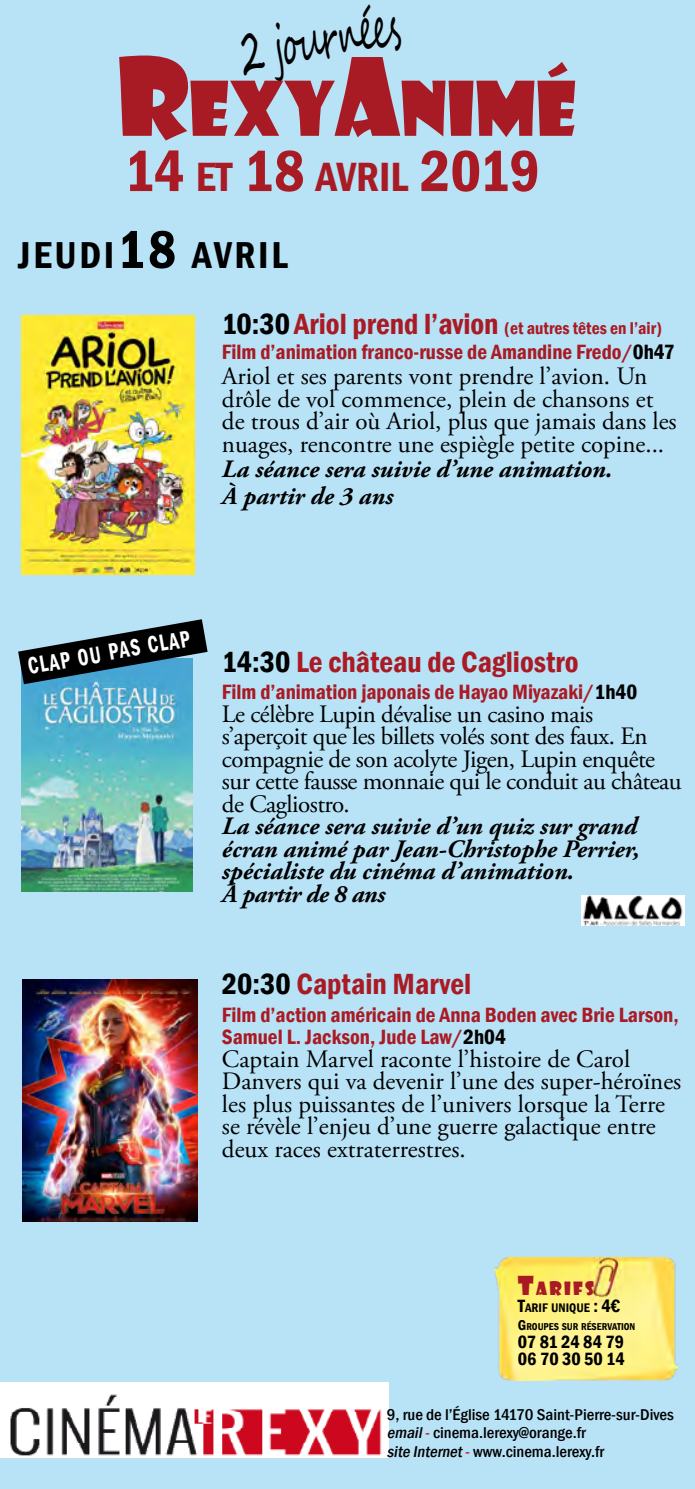
<style>
.page{position:relative;width:695px;height:1489px;background:#fff}
.page>*{position:absolute;margin:0;border:0;box-sizing:border-box;transform-origin:0 0}
.t1{font:73.5px "Showcard Gothic";color:#a91b24}
.t2{font:600 condensed 60px "Franklin Gothic";letter-spacing:-.01em;color:#a91b24}
.t3{font:58.25px "Segoe Script";color:#000;scale:.56 1}
.t4{font:600 condensed 38.5px "Franklin Gothic";letter-spacing:.07em;color:#000}
.t5{font:600 condensed 30px "Franklin Gothic";color:#a91b24}
.t6{font:25px/22.5px "Adobe Garamond Pro";color:#000}
.t7{font:25px/22.5px "Adobe Garamond Pro";letter-spacing:-.02em;color:#000}
.t8{font:italic 700 25px/22.5px "Adobe Garamond Pro";color:#000}
.t9{font:600 condensed 24px "Franklin Gothic";color:#fff;scale:.8 1}
.t10{font:600 condensed 21.25px/22.5px "Franklin Gothic";color:#a91b24}
.t11{font:600 condensed 18.25px/17.8px "Franklin Gothic";color:#000}
.t12{font:18px "Showcard Gothic";color:#a91b24}
.t13{font:600 condensed 17.5px "Franklin Gothic";color:#a91b24}
.t14{font:500 condensed 16px/18.5px "Franklin Gothic";color:#000;scale:1.06 1}
.t15{font:600 condensed 12.75px "Franklin Gothic";color:#000}
.t16{font:600 condensed 10.25px "Franklin Gothic";color:#000}
.s1{font-size:105px}
.s2{font-size:42px}
.s3{font-size:55px}
.s4{font-size:30px;color:#000}
.s5{font-size:30px}
.s6{color:#000}
.s7{font-size:25.5px}
.s8{font-size:18.25px}
.s9{font-size:14.5px}
.s10{font-style:italic}
.s11{color:#e2001a}
</style>
<div class="page">
<div style="left:0;top:0;width:694px;height:1488px;background:#b8e2f6"></div>
<img style="left:0;top:1382px;width:388px;height:75px">
<img style="left:22px;top:316px;width:173px;height:258px">
<img style="left:23px;top:979px;width:174px;height:242px">
<img style="left:581px;top:895px;width:103px;height:30px">
<img style="left:22px;top:684px;width:171px;height:207px">
<svg style="left:18px;top:619px;width:189px;height:65px"></svg>
<img style="left:494px;top:1257px;width:183px;height:123px">
<h3 class="t3" style="left:232px;top:6px;width:291px;rotate:-10deg">2 journées</h3>
<h1 class="t1" style="left:117px;top:60px;width:461px"><span class="s1">R</span>EXY<span class="s1">A</span>NIMÉ</h1>
<h2 class="t2" style="left:124px;top:131px;width:417px">14 <span class="s2">ET</span> 18 <span class="s2">AVRIL</span> 2019</h2>
<h3 class="t4" style="left:18px;top:229px;width:271px">JEUDI<span class="s3">18</span> AVRIL</h3>
<p class="t13" style="left:222px;top:316px;width:441px"><span class="s4">10:30</span> <span class="s5">Ariol prend l’avion</span> (et autres têtes en l’air)</p>
<p class="t10" style="left:222px;top:340px;width:454px">Film d’animation franco-russe de Amandine Fredo/<span class="s6">0h47</span></p>
<p class="t6" style="left:222px;top:366px;width:456px">Ariol et ses parents vont prendre l’avion. Un drôle de vol commence, plein de chansons et de trous d’air où Ariol, plus que jamais dans les nuages, rencontre une espiègle petite copine...</p>
<p class="t8" style="left:222px;top:455px;width:392px;line-height:27.5px">La séance sera suivie d’une animation. à partir de 3 ans</p>
<p class="t9" style="left:25px;top:650px;width:206px;rotate:-10deg">CLAP OU PAS CLAP</p>
<p class="t5" style="left:222px;top:641px;width:358px"><span class="s6">14:30</span> Le château de Cagliostro</p>
<p class="t10" style="left:222px;top:680px;width:416px">Film d’animation japonais de Hayao Miyazaki/<span class="s6">1h40</span></p>
<p class="t7" style="left:222px;top:703px;width:461px">Le célèbre Lupin dévalise un casino mais s’aperçoit que les billets volés sont des faux. En compagnie de son acolyte Jigen, Lupin enquête sur cette fausse monnaie qui le conduit au château de Cagliostro.</p>
<p class="t8" style="left:222px;top:815px;width:419px">La séance sera suivie d’un quiz sur grand écran animé par Jean-Christophe Perrier, spécialiste du cinéma d’animation.<br>à partir de 8 ans</p>
<p class="t5" style="left:222px;top:964px;width:251px"><span class="s6">20:30</span> Captain Marvel</p>
<p class="t10" style="left:222px;top:1003px;width:458px">Film d’action américain de Anna Boden avec Brie Larson,<br>Samuel L. Jackson, Jude Law/<span class="s6">2h04</span></p>
<p class="t6" style="left:222px;top:1048px;width:461px">Captain Marvel raconte l’histoire de Carol Danvers qui va devenir l’une des super-héroïnes les plus puissantes de l’univers lorsque la Terre se révèle l’enjeu d’une guerre galactique entre deux races extraterrestres.</p>
<p class="t12" style="left:517px;top:1275px;width:78px"><span class="s7">T</span>ARIFS</p>
<p class="t15" style="left:518px;top:1299px;width:104px"><span class="s8">T</span>ARIF UNIQUE <span class="s8">: 4€</span></p>
<p class="t16" style="left:518px;top:1319px;width:119px"><span class="s9">G</span>ROUPES SUR RÉSERVATION</p>
<p class="t11" style="left:518px;top:1332px;width:108px">07 81 24 84 79<br>06 70 30 50 14</p>
<p class="t14" style="left:387px;top:1404px;width:272px">9, rue de l’Église 14170 Saint-Pierre-sur-Dives <span class="s10">email</span><span class="s11">-</span> cinema.lerexy@orange.fr<br><span class="s10">site Internet</span><span class="s11">-</span> www.cinema.lerexy.fr</p>
</div>
